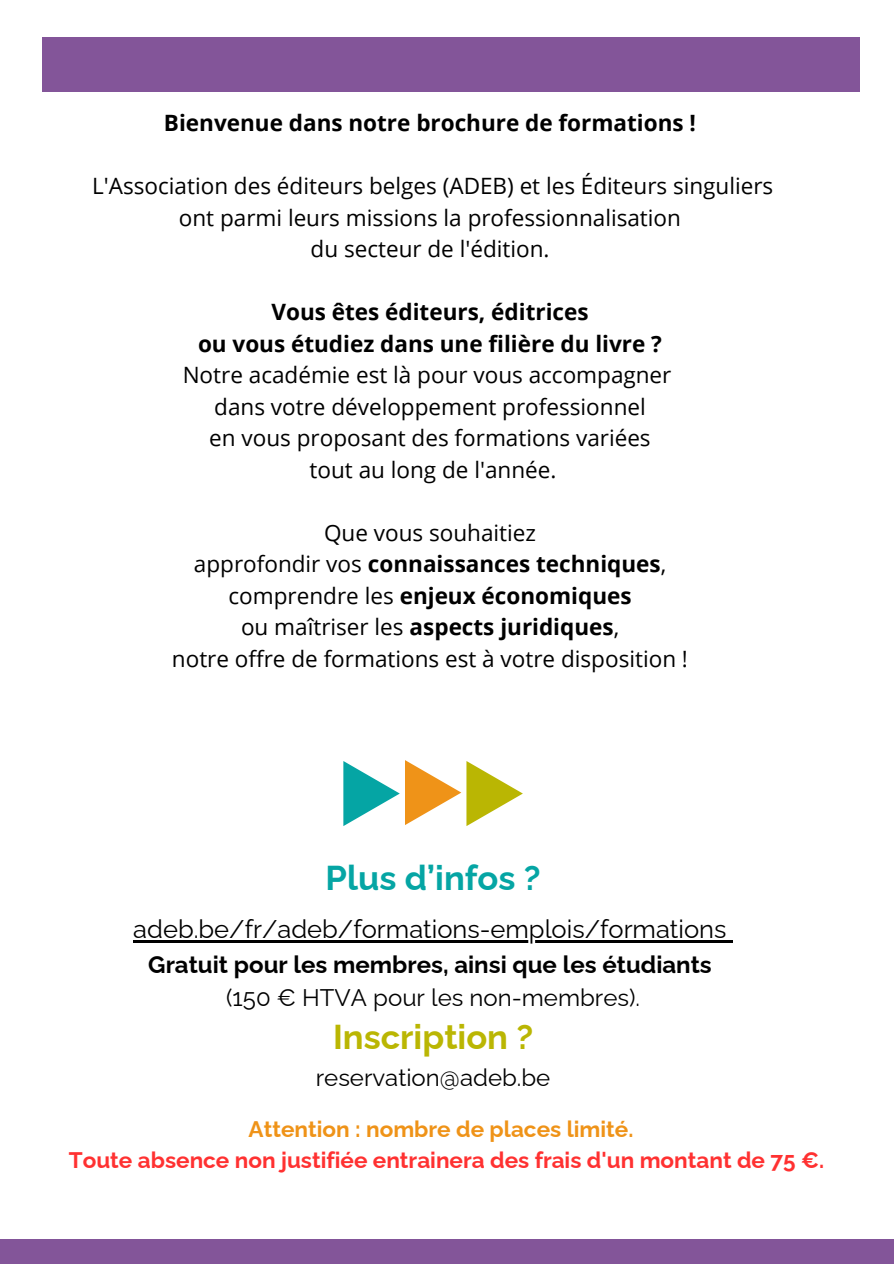
<style>
.page{position:relative;width:894px;height:1264px;background:#fff}
.page>*{position:absolute;margin:0;border:0;box-sizing:border-box;transform-origin:0 0}
.t1{font:700 34.5px "Raleway";color:#05a5a4}
.t2{font:700 34.5px "Raleway";color:#bab603}
.t3{font:25.5px "Raleway";color:#000}
.t4{font:700 24px/32.7px "Raleway";color:#000;text-align:center}
.t5{font:24px "Raleway";color:#000}
.t6{font:22.5px/31.5px "Open Sans";color:#000;text-align:center}
.t7{font:700 22.5px "Open Sans";color:#000}
.t8{font:700 22.5px/31.5px "Raleway";color:#ff3131;text-align:center}
.s1{font-weight:400}
.s2{color:#ef9318}
</style>
<div class="page">
<svg style="left:343px;top:761px;width:56px;height:65px"></svg>
<svg style="left:405px;top:760px;width:117px;height:66px"></svg>
<hr style="left:133px;top:940px;width:593px;height:2px;background:#000">
<svg style="left:726px;top:940px;width:6px;height:2px"></svg>
<div style="left:0;top:1239px;width:893px;height:24px;background:#835599"></div>
<div style="left:43px;top:38px;width:816px;height:54px;background:#835599"></div>
<p class="t7" style="left:164px;top:107px;width:533px">Bienvenue dans notre brochure de formations !</p>
<p class="t6" style="left:92px;top:170px;width:682px">L'Association des éditeurs belges (ADEB) et les Éditeurs singuliers ont parmi leurs missions la professionnalisation</p>
<p class="t6" style="left:310px;top:233px;width:240px">du secteur de l'édition.</p>
<p class="t7" style="left:271px;top:296px;width:318px">Vous êtes éditeurs, éditrices</p>
<p class="t7" style="left:198px;top:328px;width:465px">ou vous étudiez dans une filière du livre ?</p>
<p class="t6" style="left:183px;top:359px;width:490px">Notre académie est là pour vous accompagner</p>
<p class="t6" style="left:214px;top:390px;width:433px">dans votre développement professionnel</p>
<p class="t6" style="left:209px;top:422px;width:443px">en vous proposant des formations variées</p>
<p class="t6" style="left:309px;top:453px;width:248px">tout au long de l'année.</p>
<p class="t6" style="left:324px;top:516px;width:213px">Que vous souhaitiez</p>
<p class="t7" style="left:194px;top:548px;width:474px"><span class="s1">approfondir vos</span> connaissances techniques<span class="s1">,</span></p>
<p class="t7" style="left:228px;top:580px;width:404px"><span class="s1">comprendre les</span> enjeux économiques</p>
<h1 class="t7" style="left:241px;top:611px;width:380px"><span class="s1">ou maîtriser les</span> aspects juridiques<span class="s1">,</span></h1>
<h2 class="t6" style="left:172px;top:642px;width:517px">notre offre de formations est à votre disposition !</h2>
<h3 class="t1" style="left:325px;top:857px;width:216px">Plus d’infos ?</h3>
<p class="t3" style="left:133px;top:914px;width:594px">adeb.be/fr/adeb/formations-emplois/formations</p>
<p class="t4" style="left:148px;top:948px;width:565px">Gratuit pour les membres, ainsi que les étudiants <span class="s1">(150 € HTVA pour les non-membres).</span></p>
<p class="t2" style="left:333px;top:1016px;width:202px">Inscription ?</p>
<p class="t5" style="left:316px;top:1063px;width:236px">reservation@adeb.be</p>
<p class="t8" style="left:69px;top:1113px;width:756px"><span class="s2">Attention : nombre de places limité.<br></span>Toute absence non justifiée entrainera des frais d'un montant de 75 €.</p>
</div>
